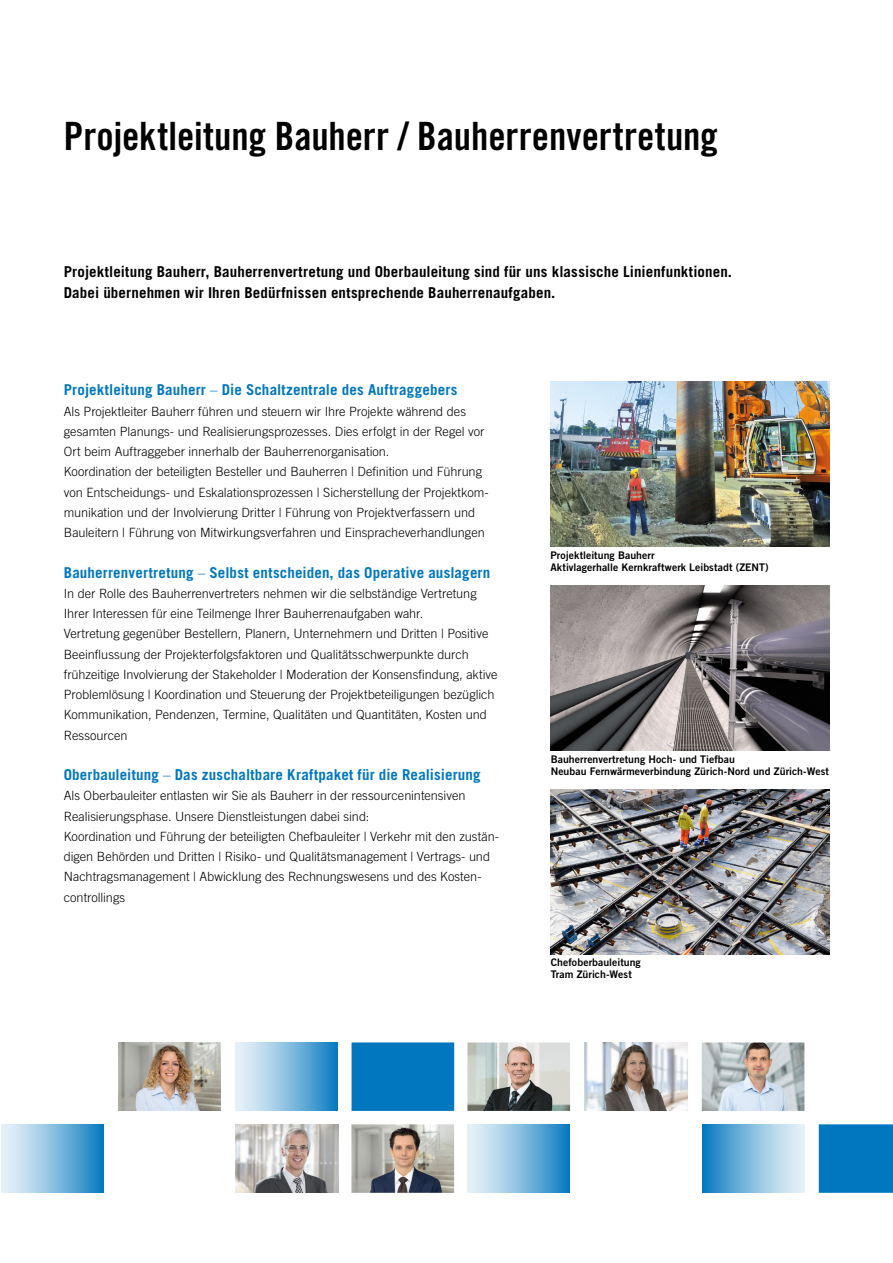
<style>
.page{position:relative;width:893px;height:1263px;background:#fff}
.page>*{position:absolute;margin:0;border:0;box-sizing:border-box;transform-origin:0 0}
.t1{font:39px "Trade Gothic LT Std Bd Cn 20";color:#000}
.t2{font:700 15px "Trade Gothic LT Std";letter-spacing:.01em;color:#0077be}
.t3{font:700 15px/20.7px "Trade Gothic LT Std";letter-spacing:.01em;color:#000}
.t4{font:300 12.75px/20.2px "Trade Gothic LT Std";color:#000}
.t5{font:10.5px/12px "Trade Gothic LT Std Bd 2";letter-spacing:.005em;color:#000}
.s1{font-weight:300}
</style>
<div class="page">
<svg style="left:235px;top:1042px;width:103px;height:69px;background:#84bddf"></svg>
<svg style="left:702px;top:1124px;width:102px;height:69px;background:#81bbde"></svg>
<svg style="left:1px;top:1124px;width:103px;height:69px;background:#84bddf"></svg>
<svg style="left:467px;top:1124px;width:103px;height:69px;background:#84bddf"></svg>
<img style="left:351px;top:1124px;width:103px;height:69px">
<img style="left:702px;top:1042px;width:102px;height:69px">
<img style="left:467px;top:1042px;width:103px;height:69px">
<img style="left:118px;top:1042px;width:103px;height:69px">
<img style="left:235px;top:1124px;width:103px;height:69px">
<img style="left:585px;top:1042px;width:102px;height:69px">
<div style="left:352px;top:1042px;width:102px;height:69px;background:#0077be"></div>
<div style="left:819px;top:1124px;width:74px;height:69px;background:#0077be"></div>
<img style="left:550px;top:382px;width:279px;height:165px">
<img style="left:550px;top:585px;width:279px;height:166px">
<img style="left:550px;top:789px;width:279px;height:166px">
<h1 class="t1" style="left:64px;top:113px;width:655px">Projektleitung Bauherr / Bauherrenvertretung</h1>
<p class="t3" style="left:64px;top:261px;width:670px">Projektleitung Bauherr, Bauherrenvertretung und Oberbauleitung sind für uns klassische Linienfunktionen.<br>Dabei übernehmen wir Ihren Bedürfnissen entsprechende Bauherrenaufgaben.</p>
<p class="t2" style="left:64px;top:381px;width:395px">Projektleitung Bauherr <span class="s1">–</span> Die Schaltzentrale des Auftraggebers</p>
<p class="t4" style="left:64px;top:401px;width:426px">Als Projektleiter Bauherr führen und steuern wir Ihre Projekte während des gesamten Planungs- und Realisierungsprozesses. Dies erfolgt in der Regel vor Ort beim Auftraggeber innerhalb der Bauherrenorganisation.<br>Koordination der beteiligten Besteller und Bauherren | Definition und Führung von Entscheidungs- und Eskalationsprozessen | Sicherstellung der Projektkom&shy;munikation und der Involvierung Dritter | Führung von Projektverfassern und Bauleitern | Führung von Mitwirkungsverfahren und Einspracheverhandlungen</p>
<p class="t2" style="left:64px;top:563px;width:428px">Bauherrenvertretung <span class="s1">–</span> Selbst entscheiden, das Operative auslagern</p>
<p class="t4" style="left:64px;top:583px;width:435px">In der Rolle des Bauherrenvertreters nehmen wir die selbständige Vertretung Ihrer Interessen für eine Teilmenge Ihrer Bauherrenaufgaben wahr.<br>Vertretung gegenüber Bestellern, Planern, Unternehmern und Dritten | Positive Beeinflussung der Projekterfolgsfaktoren und Qualitätsschwerpunkte durch frühzeitige Involvierung der Stakeholder | Moderation der Konsensfindung, aktive Problemlösung | Koordination und Steuerung der Projektbeteiligungen bezüglich Kommunikation, Pendenzen, Termine, Qualitäten und Quantitäten, Kosten und Ressourcen</p>
<p class="t2" style="left:64px;top:765px;width:418px">Oberbauleitung <span class="s1">–</span> Das zuschaltbare Kraftpaket für die Realisierung</p>
<p class="t4" style="left:64px;top:785px;width:437px">Als Oberbauleiter entlasten wir Sie als Bauherr in der ressourcenintensiven Realisierungsphase. Unsere Dienstleistungen dabei sind:<br>Koordination und Führung der beteiligten Chefbauleiter | Verkehr mit den zustän&shy;digen Behörden und Dritten | Risiko- und Qualitätsmanagement | Vertrags- und Nachtragsmanagement | Abwicklung des Rechnungswesens und des Kosten&shy;controllings</p>
<p class="t5" style="left:550px;top:549px;width:220px">Projektleitung Bauherr<br>Aktivlagerhalle Kernkraftwerk Leibstadt (ZENT)</p>
<p class="t5" style="left:551px;top:753px;width:280px">Bauherrenvertretung Hoch- und Tiefbau<br>Neubau Fernwärmeverbindung Zürich-Nord und Zürich-West</p>
<p class="t5" style="left:551px;top:956px;width:92px">Chefoberbauleitung<br>Tram Zürich-West</p>
</div>
